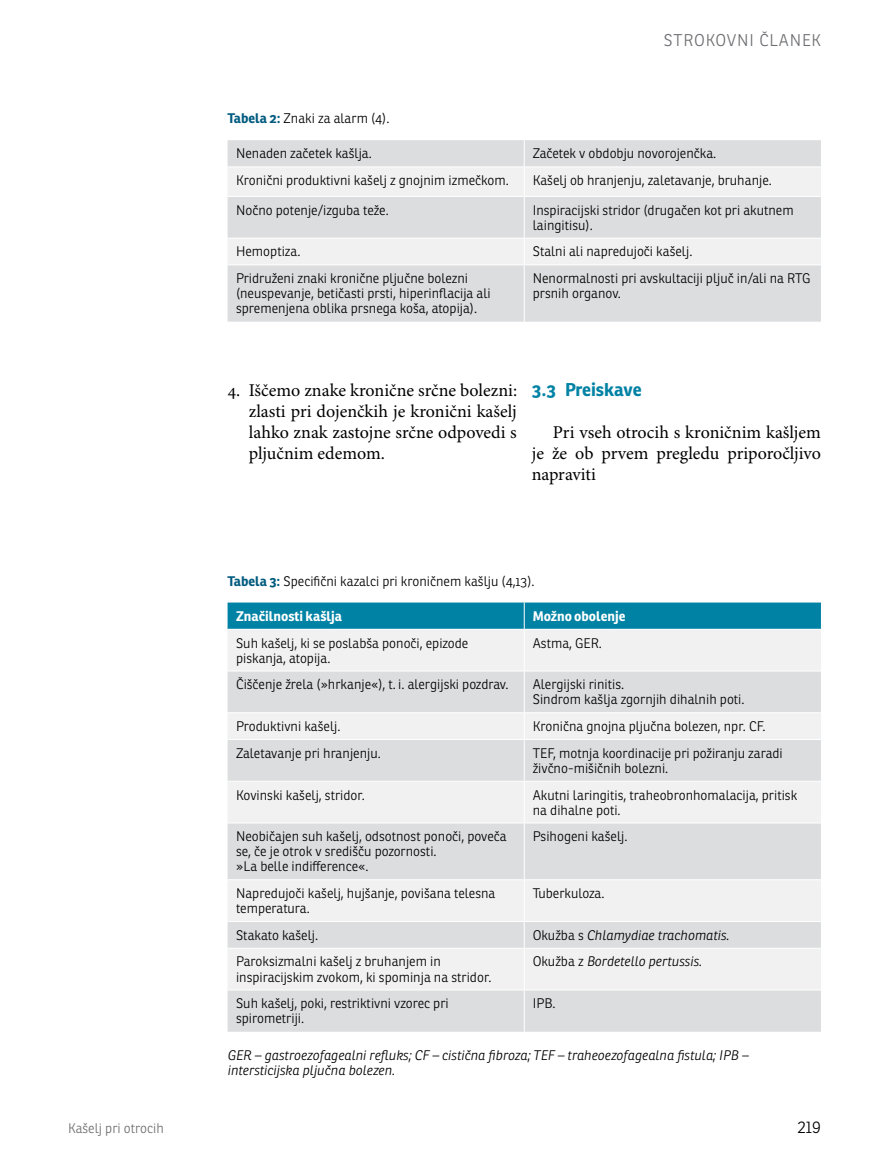
<style>
.page{position:relative;width:872px;height:1166px;background:#fff}
.page>*{position:absolute;margin:0;border:0;box-sizing:border-box;transform-origin:0 0}
.t1{font:18px/21px "Minion Pro";color:#000;text-align:justify}
.t2{font:700 18px "Ronnia";color:#0082a5}
.t3{font:300 16.5px "Ronnia";letter-spacing:.05em;color:#6d6e71}
.t4{font:300 16.5px "Ronnia";color:#000}
.t5{font:300 13.5px/15px "Ronnia";color:#000}
.t6{font:italic 300 13.5px/15px "Ronnia";color:#000}
.t7{font:700 13.5px "Ronnia";color:#fff}
.t8{font:300 13.5px "Ronnia";color:#6d6e71}
.s1{font-weight:700;color:#005b7f}
.s2{font-style:normal}
</style>
<div class="page">
<div style="left:227px;top:140px;width:594px;height:181px;background:#dcddde"></div>
<svg style="left:227px;top:167px;width:594px;height:97px;fill:#f1f1f2"></svg>
<hr style="left:227px;top:166px;width:297px;height:1px;background:#fff">
<hr style="left:524px;top:166px;width:297px;height:1px;background:#fff">
<svg style="left:524px;top:140px;width:1px;height:56px"></svg>
<hr style="left:227px;top:196px;width:297px;height:1px;background:#fff">
<hr style="left:524px;top:196px;width:297px;height:1px;background:#fff">
<hr style="left:524px;top:197px;width:1px;height:41px;background:#fff">
<hr style="left:227px;top:238px;width:297px;height:1px;background:#fff">
<hr style="left:524px;top:238px;width:297px;height:1px;background:#fff">
<svg style="left:524px;top:239px;width:1px;height:25px"></svg>
<hr style="left:227px;top:264px;width:297px;height:1px;background:#fff">
<hr style="left:524px;top:264px;width:297px;height:1px;background:#fff">
<hr style="left:524px;top:265px;width:1px;height:56px;background:#fff">
<div style="left:227px;top:629px;width:594px;height:41px;background:#f1f1f2"></div>
<svg style="left:227px;top:671px;width:594px;height:360px;fill:#dcddde"></svg>
<div style="left:227px;top:602px;width:594px;height:26px;background:#0082a5"></div>
<hr style="left:524px;top:629px;width:1px;height:41px;background:#fff">
<hr style="left:524px;top:671px;width:1px;height:41px;background:#fff">
<hr style="left:227px;top:712px;width:297px;height:1px;background:#fff">
<hr style="left:524px;top:712px;width:297px;height:1px;background:#fff">
<svg style="left:524px;top:713px;width:1px;height:26px"></svg>
<hr style="left:227px;top:739px;width:297px;height:1px;background:#fff">
<hr style="left:524px;top:739px;width:297px;height:1px;background:#fff">
<hr style="left:524px;top:739px;width:1px;height:41px;background:#fff">
<hr style="left:227px;top:780px;width:297px;height:1px;background:#fff">
<hr style="left:524px;top:780px;width:297px;height:1px;background:#fff">
<hr style="left:524px;top:781px;width:1px;height:41px;background:#fff">
<hr style="left:227px;top:822px;width:297px;height:1px;background:#fff">
<hr style="left:524px;top:822px;width:297px;height:1px;background:#fff">
<hr style="left:524px;top:823px;width:1px;height:56px;background:#fff">
<hr style="left:227px;top:879px;width:297px;height:1px;background:#fff">
<hr style="left:524px;top:879px;width:297px;height:1px;background:#fff">
<hr style="left:524px;top:879px;width:1px;height:41px;background:#fff">
<hr style="left:227px;top:920px;width:297px;height:1px;background:#fff">
<hr style="left:524px;top:920px;width:297px;height:1px;background:#fff">
<svg style="left:524px;top:921px;width:1px;height:26px"></svg>
<hr style="left:227px;top:947px;width:297px;height:1px;background:#fff">
<hr style="left:524px;top:947px;width:297px;height:1px;background:#fff">
<hr style="left:524px;top:948px;width:1px;height:41px;background:#fff">
<hr style="left:227px;top:989px;width:297px;height:1px;background:#fff">
<hr style="left:524px;top:989px;width:297px;height:1px;background:#fff">
<hr style="left:524px;top:990px;width:1px;height:41px;background:#fff">
<p class="t3" style="left:664px;top:30px;width:159px">Strokovni članek</p>
<p class="t5" style="left:227px;top:111px;width:163px"><span class="s1">Tabela 2:</span> Znaki za alarm (4).</p>
<p class="t5" style="left:236px;top:146px;width:137px">N enaden začetek kašlja.</p>
<p class="t5" style="left:533px;top:146px;width:185px">Začetek v obdobju novorojenčka.</p>
<p class="t5" style="left:236px;top:173px;width:274px">Kronični produktivni kašelj z gnojnim izmečkom.</p>
<p class="t5" style="left:533px;top:173px;width:241px">Kašelj ob hranjenju, zaletavanje, bruhanje.</p>
<p class="t5" style="left:236px;top:202px;width:154px">N očno potenje/izguba teže.</p>
<p class="t5" style="left:533px;top:202px;width:262px">I nspiracijski stridor (drugačen kot pri akutnem laingitisu).</p>
<p class="t5" style="left:236px;top:244px;width:66px">Hemoptiza.</p>
<p class="t5" style="left:533px;top:244px;width:161px">Stalni ali napredujoči kašelj.</p>
<p class="t5" style="left:236px;top:271px;width:256px">Pridruženi znaki kronične pljučne bolezni (neuspevanje, betičasti prsti, hiperinflacija ali spremenjena oblika prsnega koša, atopija).</p>
<p class="t5" style="left:533px;top:271px;width:279px">N enormalnosti pri avskultaciji pljuč in/ali na RTG prsnih organov.</p>
<h1 class="t1" style="left:249px;top:381px;width:270px;text-indent:-21px">4. Iščemo znake kronične srčne bolezni: zlasti pri dojenčkih je kronični kašelj lahko znak zastojne srčne odpovedi s pljučnim edemom.</h1>
<h1 class="t2" style="left:532px;top:378px;width:111px">3.3 Preiskave</h1>
<h1 class="t1" style="left:532px;top:423px;width:291px;text-indent:21px">Pri vseh otrocih s kroničnim kašljem je že ob prvem pregledu priporočljivo napraviti</h1>
<p class="t5" style="left:227px;top:573px;width:308px"><span class="s1">Tabela 3:</span> Specifični kazalci pri kroničnem kašlju (4,13).</p>
<p class="t7" style="left:236px;top:607px;width:108px">Značilnosti kašlja</p>
<p class="t7" style="left:533px;top:607px;width:94px">Možno obolenje</p>
<p class="t5" style="left:236px;top:635px;width:234px">Suh kašelj, ki se poslabša ponoči, epizode piskanja, atopija.</p>
<p class="t5" style="left:533px;top:635px;width:71px">Astma, GER.</p>
<p class="t5" style="left:236px;top:676px;width:274px">Čiščenje žrela (»hrkanje«), t. i. alergijski pozdrav.</p>
<p class="t5" style="left:533px;top:676px;width:213px">Alergijski rinitis.<br>Sindrom kašlja zgornjih dihalnih poti.</p>
<p class="t5" style="left:236px;top:718px;width:106px">Produktivni kašelj.</p>
<p class="t5" style="left:533px;top:718px;width:234px">Kronična gnojna pljučna bolezen, npr. CF.</p>
<p class="t5" style="left:236px;top:745px;width:146px">Zaletavanje pri hranjenju.</p>
<p class="t5" style="left:533px;top:745px;width:251px">TEF, motnja koordinacije pri požiranju zaradi živčno-mišičnih bolezni.</p>
<p class="t5" style="left:236px;top:786px;width:130px">Kovinski kašelj, stridor.</p>
<p class="t5" style="left:533px;top:786px;width:266px">Akutni laringitis, traheobronhomalacija, pritisk na dihalne poti.</p>
<p class="t5" style="left:236px;top:828px;width:272px">N eobičajen suh kašelj, odsotnost ponoči, poveča se, če je otrok v središču pozornosti.<br>»La belle indifference«.</p>
<p class="t5" style="left:533px;top:828px;width:96px">Psihogeni kašelj.</p>
<p class="t5" style="left:236px;top:885px;width:261px">N apredujoči kašelj, hujšanje, povišana telesna temperatura.</p>
<p class="t5" style="left:533px;top:885px;width:73px">Tuberkuloza.</p>
<p class="t5" style="left:236px;top:927px;width:84px">Stakato kašelj.</p>
<p class="t6" style="left:533px;top:927px;width:198px"><span class="s2">Okužba s</span> Chlamydiae trachomatis.</p>
<p class="t5" style="left:236px;top:953px;width:257px">Paroksizmalni kašelj z bruhanjem in inspiracijskim zvokom, ki spominja na stridor.</p>
<p class="t6" style="left:533px;top:953px;width:171px"><span class="s2">Okužba z</span> Bordetello pertussis.</p>
<p class="t5" style="left:236px;top:995px;width:214px">Suh kašelj, poki, restriktivni vzorec pri spirometriji.</p>
<p class="t5" style="left:533px;top:995px;width:24px">IPB.</p>
<p class="t6" style="left:227px;top:1046px;width:522px">GER – gastroezofagealni refluks; CF – cistična fibroza; TEF – traheoezofagealna fistula; IPB – intersticijska pljučna bolezen.</p>
<p class="t8" style="left:68px;top:1119px;width:97px">Kašelj pri otrocih</p>
<p class="t4" style="left:797px;top:1116px;width:25px">219</p>
</div>
